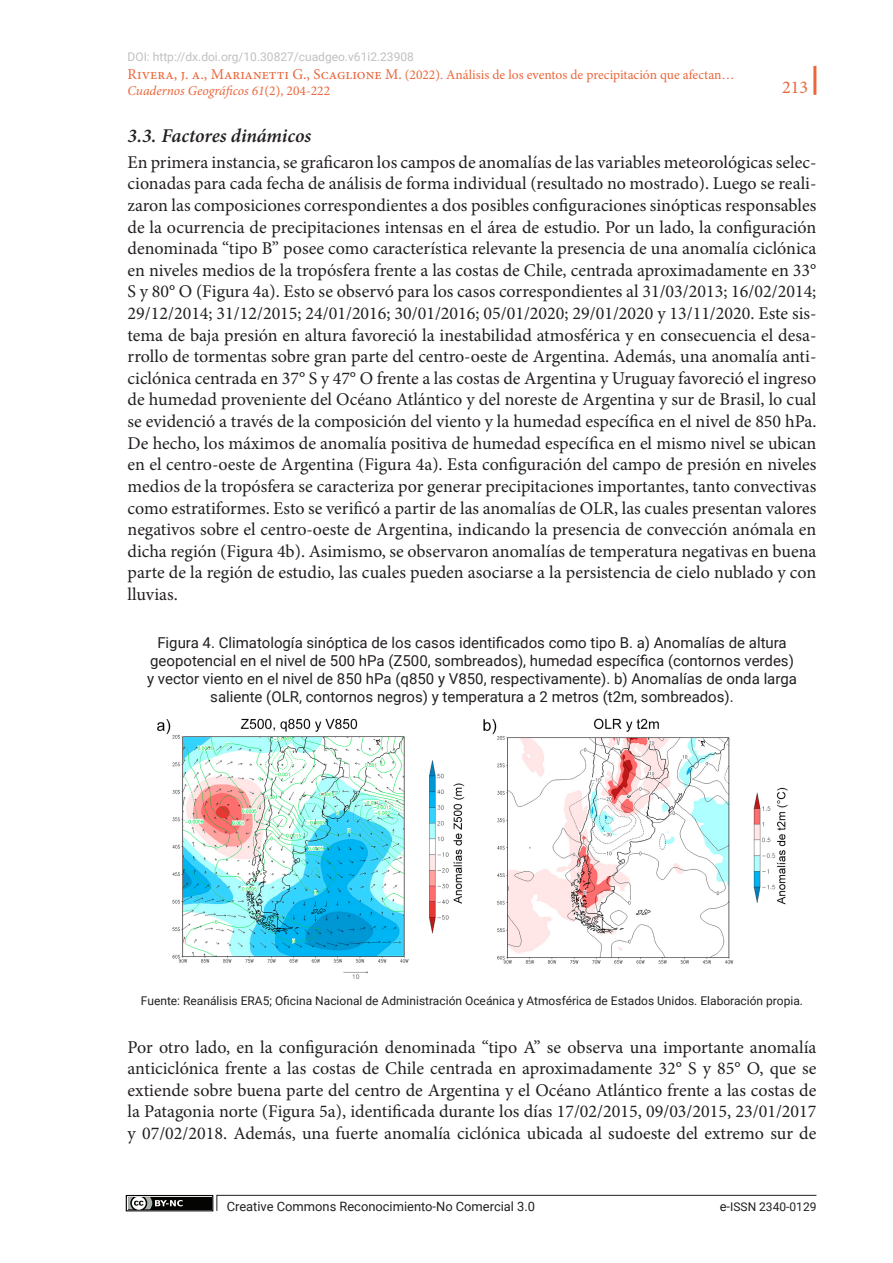
<style>
.page{position:relative;width:893px;height:1263px;background:#fff}
.page>*{position:absolute;margin:0;border:0;box-sizing:border-box;transform-origin:0 0}
.t1{font:italic 600 19.5px "Minion Pro";letter-spacing:-.005em;color:#231f20}
.t2{font:18px/21.6px "Minion Pro";color:#231f20;text-align:justify}
.t3{font:18px "Minion Pro";color:#ea663b}
.sps_figur_titulo{font:15px/18px "Roboto";color:#231f20;text-align:center}
.t4{font:13.5px/16.2px "Minion Pro";color:#ea663b}
.t5{font:12.9px "Roboto";color:#231f20}
.sps_pies_figuras{font:12px "Roboto";color:#231f20}
.t6{font:12px "Roboto";color:#c0c0c0}
.s1{font-size:15px}
.s2{font-style:italic}
.s3{font-size:12.9px}
</style>
<div class="page">
<hr style="left:813px;top:66px;width:3px;height:29px;background:#ea663b">
<svg style="left:216px;top:1195px;width:601px;height:16px"></svg>
<div style="left:126px;top:1195px;width:87px;height:16px;border:1px solid #040503"></div>
<div style="left:128px;top:1197px;width:83px;height:12px;background:#040503"></div>
<svg style="left:128px;top:1197px;width:55px;height:12px"></svg>
<img style="left:157px;top:718px;width:631px;height:261px">
<p class="t6" style="left:128px;top:48px;width:288px">DOI: http://dx.doi.org/10.30827/cuadgeo.v61i2.23908</p>
<p class="t4" style="left:128px;top:66px;width:609px"><span class="s1">Rivera, j. a., Marianetti G., Scaglione M.</span> (2022). Análisis de los eventos de precipitación que afectan…<br><span class="s2">Cuadernos Geográficos 61</span>(2), 204-222</p>
<p class="t1" style="left:128px;top:122px;width:185px">3.3. Factores dinámicos</p>
<p class="t2" style="left:128px;top:151px;width:690px">En primera instancia, se graficaron los campos de anomalías de las variables meteorológicas selec&shy;cionadas para cada fecha de análisis de forma individual (resultado no mostrado). Luego se reali&shy;zaron las composiciones correspondientes a dos posibles configuraciones sinópticas responsables de la ocurrencia de precipitaciones intensas en el área de estudio. Por un lado, la configuración denominada “tipo B” posee como característica relevante la presencia de una anomalía ciclónica en niveles medios de la tropósfera frente a las costas de Chile, centrada aproximadamente en 33° S y 80° O (Figura 4a). Esto se observó para los casos correspondientes al 31/03/2013; 16/02/2014; 29/12/2014; 31/12/2015; 24/01/2016; 30/01/2016; 05/01/2020; 29/01/2020 y 13/11/2020. Este sis&shy;tema de baja presión en altura favoreció la inestabilidad atmosférica y en consecuencia el desa&shy;rrollo de tormentas sobre gran parte del centro-oeste de Argentina. Además, una anomalía anti&shy;ciclónica centrada en 37° S y 47° O frente a las costas de Argentina y Uruguay favoreció el ingreso de humedad proveniente del Océano Atlántico y del noreste de Argentina y sur de Brasil, lo cual se evidenció a través de la composición del viento y la humedad específica en el nivel de 850 hPa.<br>De hecho, los máximos de anomalía positiva de humedad específica en el mismo nivel se ubican en el centro-oeste de Argentina (Figura 4a). Esta configuración del campo de presión en niveles medios de la tropósfera se caracteriza por generar precipitaciones importantes, tanto convectivas como estratiformes. Esto se verificó a partir de las anomalías de OLR, las cuales presentan valores negativos sobre el centro-oeste de Argentina, indicando la presencia de convección anómala en dicha región (Figura 4b). Asimismo, se observaron anomalías de temperatura negativas en buena parte de la región de estudio, las cuales pueden asociarse a la persistencia de cielo nublado y con lluvias.</p>
<p class="sps_figur_titulo" style="left:147px;top:633px;width:651px">Figura 4. Climatología sinóptica de los casos identificados como tipo B. a) Anomalías de altura geopotencial en el nivel de 500 hPa (Z500, sombreados), humedad específica (contornos verdes) y vector viento en el nivel de 850 hPa (q850 y V850, respectivamente). b) Anomalías de onda larga saliente (OLR, contornos negros) y temperatura a 2 metros (t2m, sombreados).</p>
<p class="t3" style="left:782px;top:75px;width:27px">213</p>
<p class="sps_pies_figuras" style="left:141px;top:993px;width:664px">Fuente: Reanálisis ERA5; Oficina Nacional de Administración Oceánica y Atmosférica de Estados Unidos. Elaboración propia.</p>
<p class="t2" style="left:128px;top:1036px;width:690px">Por otro lado, en la configuración denominada “tipo A” se observa una importante anomalía anticiclónica frente a las costas de Chile centrada en aproximadamente 32° S y 85° O, que se extiende sobre buena parte del centro de Argentina y el Océano Atlántico frente a las costas de la Patagonia norte (Figura 5a), identificada durante los días 17/02/2015, 09/03/2015, 23/01/2017 y 07/02/2018. Además, una fuerte anomalía ciclónica ubicada al sudoeste del extremo sur de</p>
<p class="t5" style="left:227px;top:1197px;width:310px">Creative Commons Reconocimiento-No Comercial 3.0</p>
<p class="sps_pies_figuras" style="left:720px;top:1198px;width:98px"><span class="s3">e-</span>ISSN 2340-0129</p>
</div>
